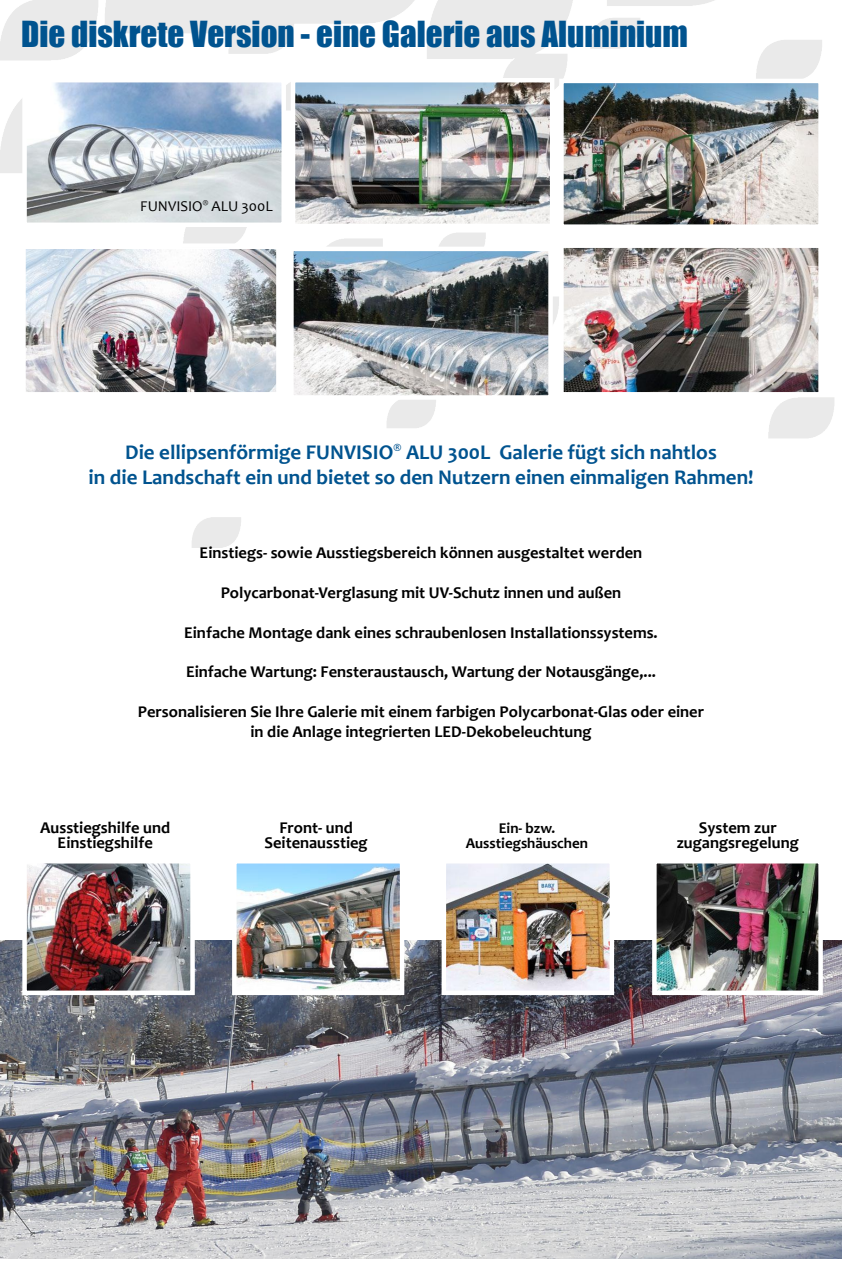
<style>
.page{position:relative;width:842px;height:1263px;background:#fff}
.page>*{position:absolute;margin:0;border:0;box-sizing:border-box;transform-origin:0 0}
.t1{font:33px "Impact";color:#00538f}
.t2{font:700 21px/25.2px "Candara";color:#00538f;text-align:center}
.t3{font:700 16.5px/15px "Candara";color:#000;text-align:center}
.t4{font:700 15px/15px "Candara";color:#000;text-align:center}
.t5{font:15px "Candara";color:#000}
</style>
<div class="page">
<img style="left:0;top:0;width:834px;height:547px">
<img style="left:0;top:941px;width:842px;height:318px">
<img style="left:27px;top:864px;width:163px;height:126px">
<div style="left:22px;top:859px;width:173px;height:136px;border:4px solid #fff"></div>
<img style="left:657px;top:864px;width:161px;height:126px">
<div style="left:652px;top:859px;width:171px;height:136px;border:4px solid #fff"></div>
<img style="left:237px;top:864px;width:162px;height:126px">
<div style="left:232px;top:859px;width:172px;height:136px;border:4px solid #fff"></div>
<img style="left:447px;top:864px;width:162px;height:126px">
<div style="left:442px;top:859px;width:172px;height:136px;border:4px solid #fff"></div>
<img style="left:27px;top:83px;width:254px;height:139px">
<div style="left:22px;top:78px;width:264px;height:149px;border:4px solid #fff"></div>
<img style="left:296px;top:83px;width:253px;height:140px">
<div style="left:291px;top:78px;width:263px;height:150px;border:4px solid #fff"></div>
<img style="left:564px;top:84px;width:254px;height:140px">
<div style="left:559px;top:79px;width:264px;height:150px;border:4px solid #fff"></div>
<img style="left:26px;top:250px;width:250px;height:141px">
<div style="left:21px;top:243px;width:260px;height:153px;border:4px solid #fff"></div>
<img style="left:294px;top:252px;width:254px;height:143px">
<div style="left:289px;top:247px;width:264px;height:153px;border:4px solid #fff"></div>
<img style="left:564px;top:248px;width:254px;height:143px">
<div style="left:559px;top:243px;width:264px;height:153px;border:4px solid #fff"></div>
<h1 class="t1" style="left:21px;top:9px;width:668px">Die diskrete Version - eine Galerie aus Aluminium</h1>
<p class="t5" style="left:140px;top:196px;width:134px">FUNVISIO<sup>®</sup> ALU 300L</p>
<p class="t2" style="left:89px;top:439px;width:666px">Die ellipsenförmige FUNVISIO<sup>®</sup> ALU 300L Galerie fügt sich nahtlos<br>in die Landschaft ein und bietet so den Nutzern einen einmaligen Rahmen!</p>
<p class="t3" style="left:200px;top:545px;width:444px">Einstiegs- sowie Ausstiegsbereich können ausgestaltet werden</p>
<p class="t3" style="left:221px;top:585px;width:402px">Polycarbonat-Verglasung mit UV-Schutz innen und außen</p>
<p class="t3" style="left:184px;top:624px;width:475px">Einfache Montage dank eines schraubenlosen Installationssystems.</p>
<p class="t3" style="left:186px;top:664px;width:471px">Einfache Wartung: Fensteraustausch, Wartung der Notausgänge,...</p>
<p class="t3" style="left:138px;top:701px;width:568px;line-height:19.8px">Personalisieren Sie Ihre Galerie mit einem farbigen Polycarbonat-Glas oder einer in die Anlage integrierten LED-Dekobeleuchtung</p>
<p class="t3" style="left:40px;top:820px;width:132px">Ausstiegshilfe und<br>Einstiegshilfe</p>
<p class="t3" style="left:264px;top:820px;width:105px">Front- und<br>Seitenausstieg</p>
<p class="t4" style="left:466px;top:821px;width:124px">Ein- bzw.<br>Ausstiegshäuschen</p>
<p class="t3" style="left:677px;top:820px;width:124px">System zur zugangsregelung</p>
</div>
